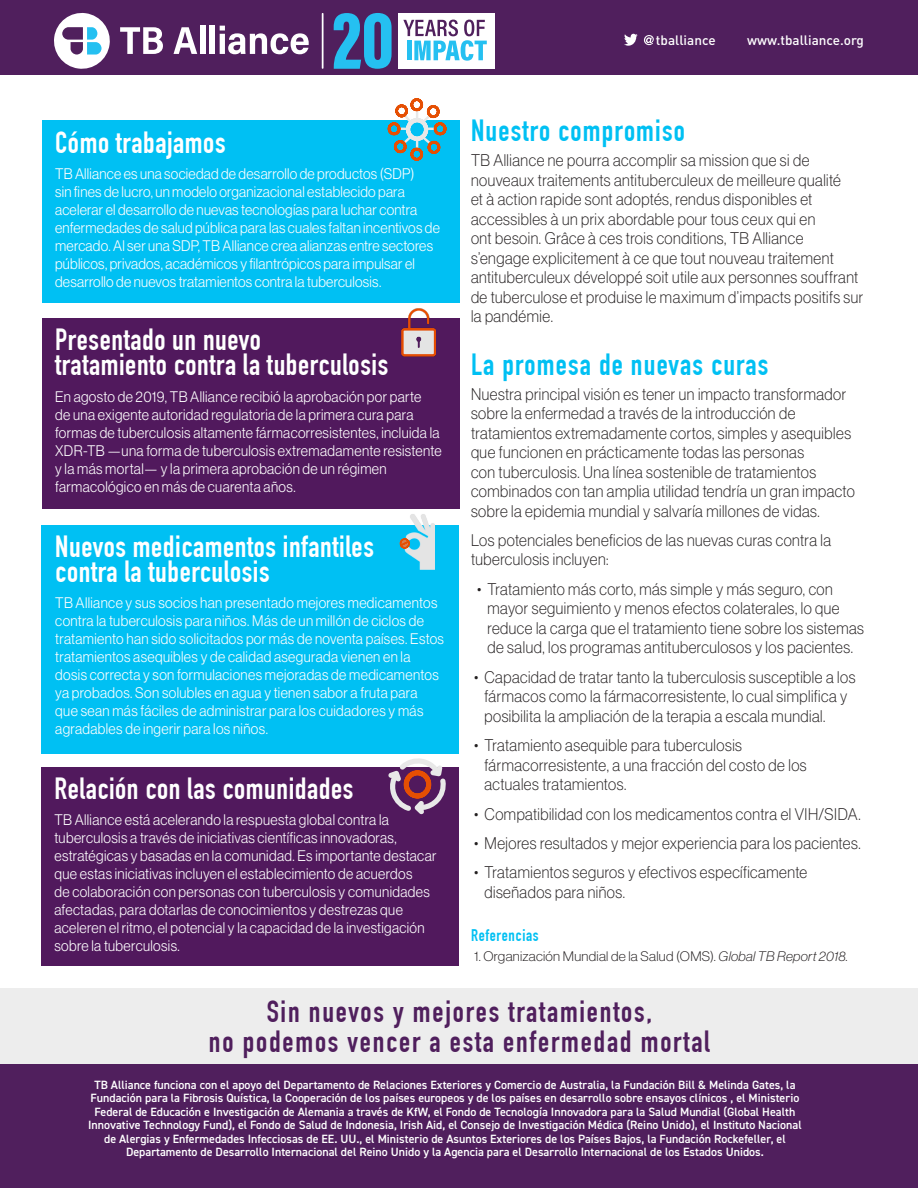
<style>
.page{position:relative;width:918px;height:1188px;background:#fff}
.page>*{position:absolute;margin:0;border:0;box-sizing:border-box;transform-origin:0 0}
.Heading_1{font:700 30px/25.5px "DIN Condensed";letter-spacing:.02em;color:#fff}
.t1{font:700 30px/30px "DIN Condensed";letter-spacing:.06em;color:#501f5d;text-align:center}
.Heading_1-2{font:700 30px "DIN Condensed";letter-spacing:.04em;color:#00c0f3}
.Body{font:16.5px/19.5px "N Haas Grotesk DS Pro 35 X Lt";letter-spacing:.03em;color:#231f20;scale:.95 1}
.Heading_1-3{font:700 16.5px "DIN Condensed";letter-spacing:.04em;color:#00c0f3}
.Body_Small{font:15px/18px "N Haas Grotesk DS Pro 45 Lt";letter-spacing:.025em;color:#fff;scale:.95 1}
.Bullets{font:13.5px "N Haas Grotesk DS Pro 35 X Lt";letter-spacing:.02em;color:#231f20;scale:1.06 1}
.t2{font:500 13.5px "DIN";color:#fff}
.t3{font:600 12px/13.5px "DIN2014";color:#fff;text-align:center}
.s1{font-family:"N Haas Grotesk DS Pro 36 X Lt It"}
</style>
<div class="page">
<div style="left:0;top:988px;width:918px;height:77px;background:#ededed"></div>
<div style="left:0;top:1065px;width:918px;height:123px;background:#501f5d"></div>
<div style="left:0;top:0;width:918px;height:75px;background:#501f5d"></div>
<svg style="left:624px;top:34px;width:14px;height:12px"></svg>
<svg style="left:644px;top:35px;width:10px;height:10px"></svg>
<div style="left:41px;top:767px;width:418px;height:199px;background:#51195d"></div>
<svg style="left:388px;top:758px;width:58px;height:56px"></svg>
<div style="left:42px;top:121px;width:417px;height:182px;background:#00c0f3"></div>
<svg style="left:388px;top:98px;width:59px;height:63px"></svg>
<div style="left:42px;top:525px;width:417px;height:228px;background:#00c0f3"></div>
<img style="left:404px;top:514px;width:31px;height:55px">
<svg style="left:399px;top:537px;width:12px;height:12px"></svg>
<div style="left:42px;top:318px;width:417px;height:191px;background:#51195d"></div>
<img style="left:401px;top:308px;width:35px;height:48px">
<svg style="left:334px;top:13px;width:58px;height:56px"></svg>
<hr style="left:322px;top:13px;width:2px;height:56px;background:#fff">
<svg style="left:120px;top:27px;width:43px;height:27px"></svg>
<svg style="left:174px;top:27px;width:23px;height:27px"></svg>
<div style="left:200px;top:26px;width:5px;height:28px;background:#fff"></div>
<div style="left:210px;top:26px;width:5px;height:28px;background:#fff"></div>
<svg style="left:220px;top:26px;width:89px;height:28px"></svg>
<svg style="left:54px;top:13px;width:56px;height:56px"></svg>
<div style="left:398px;top:13px;width:96px;height:56px;background:#fff"></div>
<svg style="left:403px;top:20px;width:84px;height:41px"></svg>
<p class="t2" style="left:656px;top:31px;width:61px">tballiance</p>
<p class="t2" style="left:747px;top:31px;width:118px">www.tballiance.org</p>
<p class="Heading_1" style="left:55px;top:130px;width:172px">Cómo trabajamos</p>
<p class="Body_Small" style="left:55px;top:165px;width:407px">TB Alliance es una sociedad de desarrollo de productos (SDP)<br>sin fines de lucro, un modelo organizacional establecido para acelerar el desarrollo de nuevas tecnologías para luchar contra enfermedades de salud pública para las cuales faltan incentivos de mercado. Al ser una SDP, TB Alliance crea alianzas entre sectores públicos, privados, académicos y filantrópicos para impulsar el desarrollo de nuevos tratamientos contra la tuberculosis.</p>
<p class="Heading_1" style="left:55px;top:327px;width:335px">Presentado un nuevo<br>tratamiento contra la tuberculosis</p>
<p class="Body_Small" style="left:55px;top:388px;width:408px">En agosto de 2019, TB Alliance recibió la aprobación por parte<br>de una exigente autoridad regulatoria de la primera cura para formas de tuberculosis altamente fármacorresistentes, incluida la XDR-TB —una forma de tuberculosis extremadamente resistente y la más mortal— y la primera aprobación de un régimen farmacológico en más de cuarenta años.</p>
<p class="Heading_1" style="left:55px;top:534px;width:320px">Nuevos medicamentos infantiles contra la tuberculosis</p>
<p class="Body_Small" style="left:55px;top:594px;width:411px">TB Alliance y sus socios han presentado mejores medicamentos contra la tuberculosis para niños. Más de un millón de ciclos de tratamiento han sido solicitados por más de noventa países. Estos tratamientos asequibles y de calidad asegurada vienen en la dosis correcta y son formulaciones mejoradas de medicamentos ya probados. Son solubles en agua y tienen sabor a fruta para<br>que sean más fáciles de administrar para los cuidadores y más agradables de ingerir para los niños.</p>
<p class="Heading_1" style="left:54px;top:776px;width:301px">Relación con las comunidades</p>
<p class="Body_Small" style="left:54px;top:811px;width:404px">TB Alliance está acelerando la respuesta global contra la tuberculosis a través de iniciativas científicas innovadoras, estratégicas y basadas en la comunidad. Es importante destacar que estas iniciativas incluyen el establecimiento de acuerdos<br>de colaboración con personas con tuberculosis y comunidades afectadas, para dotarlas de conocimientos y destrezas que aceleren el ritmo, el potencial y la capacidad de la investigación sobre la tuberculosis.</p>
<p class="Heading_1-2" style="left:471px;top:113px;width:215px">Nuestro compromiso</p>
<p class="Body" style="left:471px;top:151px;width:415px">TB Alliance ne pourra accomplir sa mission que si de nouveaux traitements antituberculeux de meilleure qualité<br>et à action rapide sont adoptés, rendus disponibles et accessibles à un prix abordable pour tous ceux qui en<br>ont besoin. Grâce à ces trois conditions, TB Alliance s’engage explicitement à ce que tout nouveau traitement antituberculeux développé soit utile aux personnes souffrant de tuberculose et produise le maximum d’impacts positifs sur la pandémie.</p>
<p class="Heading_1-2" style="left:471px;top:347px;width:299px">La promesa de nuevas curas</p>
<p class="Body" style="left:471px;top:384px;width:406px">Nuestra principal visión es tener un impacto transformador sobre la enfermedad a través de la introducción de tratamientos extremadamente cortos, simples y asequibles que funcionen en prácticamente todas las personas<br>con tuberculosis. Una línea sostenible de tratamientos combinados con tan amplia utilidad tendría un gran impacto sobre la epidemia mundial y salvaría millones de vidas.</p>
<p class="Body" style="left:471px;top:530px;width:381px">Los potenciales beneficios de las nuevas curas contra la tuberculosis incluyen:</p>
<p class="Body" style="left:488px;top:579px;width:398px;text-indent:-10px">• Tratamiento más corto, más simple y más seguro, con mayor seguimiento y menos efectos colaterales, lo que reduce la carga que el tratamiento tiene sobre los sistemas de salud, los programas antituberculosos y los pacientes.</p>
<p class="Body" style="left:484px;top:667px;width:392px;text-indent:-10px">• Capacidad de tratar tanto la tuberculosis susceptible a los fármacos como la fármacorresistente, lo cual simplifica y posibilita la ampliación de la terapia a escala mundial.</p>
<p class="Body" style="left:484px;top:736px;width:341px;text-indent:-10px">• Tratamiento asequible para tuberculosis fármacorresistente, a una fracción del costo de los actuales tratamientos.</p>
<p class="Body" style="left:474px;top:804px;width:409px">• Compatibilidad con los medicamentos contra el VIH/SIDA.</p>
<p class="Body" style="left:474px;top:833px;width:409px">• Mejores resultados y mejor experiencia para los pacientes.</p>
<p class="Body" style="left:484px;top:863px;width:341px;text-indent:-10px">• Tratamientos seguros y efectivos específicamente diseñados para niños.</p>
<p class="Heading_1-3" style="left:471px;top:926px;width:69px">Referencias</p>
<p class="Bullets" style="left:474px;top:949px;width:354px">1. Organización Mundial de la Salud (OMS). <span class="s1">Global TB Report 2018</span>.</p>
<p class="t1" style="left:209px;top:997px;width:502px">Sin nuevos y mejores tratamientos,<br>no podemos vencer a esta enfermedad mortal</p>
<p class="t3" style="left:88px;top:1078px;width:715px">TB Alliance funciona con el apoyo del Departamento de Relaciones Exteriores y Comercio de Australia, la Fundación Bill &amp; Melinda Gates, la Fundación para la Fibrosis Quística, la Cooperación de los países europeos y de los países en desarrollo sobre ensayos clínicos , el Ministerio Federal de Educación e Investigación de Alemania a través de KfW, el Fondo de Tecnología Innovadora para la Salud Mundial (Global Health Innovative Technology Fund), el Fondo de Salud de Indonesia, Irish Aid, el Consejo de Investigación Médica (Reino Unido), el Instituto Nacional de Alergias y Enfermedades Infecciosas de EE. UU., el Ministerio de Asuntos Exteriores de los Países Bajos, la Fundación Rockefeller, el Departamento de Desarrollo Internacional del Reino Unido y la Agencia para el Desarrollo Internacional de los Estados Unidos.</p>
</div>
